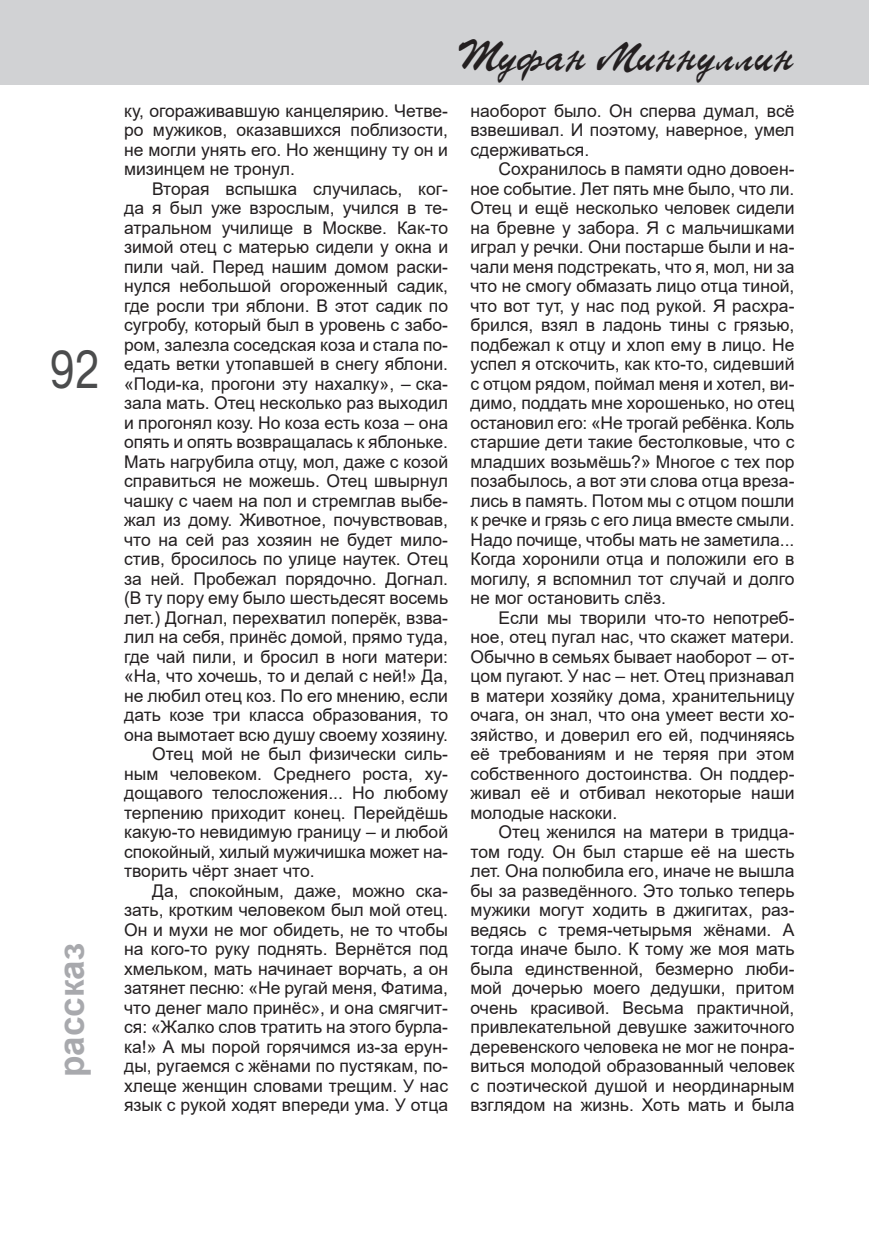
<style>
.page{position:relative;width:869px;height:1241px;background:#fff}
.page>*{position:absolute;margin:0;border:0;box-sizing:border-box;transform-origin:0 0}
.t1{font:49px "TT Arial";color:#4b4c4d;scale:.8 1}
.t2{font:42px "TT Parsec";color:#231f20}
.t3{font:700 35px "Arial";color:#a8a9ad}
.t4{font:17.5px/19.4px "Arial";color:#231f20;text-align:justify}
</style>
<div class="page">
<div style="left:0;top:0;width:868px;height:84px;background:#d1d2d4"></div>
<h1 class="t1" style="left:50px;top:342px;width:63px">92</h1>
<h3 class="t3" style="left:52px;top:1076px;width:136px;rotate:-90deg">рассказ</h3>
<p class="t4" style="left:124px;top:101px;width:325px">ку, огораживавшую канцелярию. Четве&shy;ро мужиков, оказавшихся поблизости, не могли унять его. Но женщину ту он и мизинцем не тронул.</p>
<p class="t4" style="left:152px;top:179px;width:297px">Вторая вспышка случилась, ког-</p>
<p class="t4" style="left:124px;top:199px;width:325px">да я был уже взрослым, учился в те-</p>
<p class="t4" style="left:124px;top:218px;width:325px">атральном училище в Москве. Как-то</p>
<p class="t4" style="left:124px;top:237px;width:325px">зимой отец с матерью сидели у окна и</p>
<p class="t4" style="left:124px;top:257px;width:325px">пили чай. Перед нашим домом раски-</p>
<p class="t4" style="left:124px;top:276px;width:325px">нулся небольшой огороженный садик,</p>
<p class="t4" style="left:124px;top:296px;width:325px">где росли три яблони. В этот садик по</p>
<p class="t4" style="left:124px;top:315px;width:325px">сугробу, который был в уровень с забо-</p>
<p class="t4" style="left:124px;top:335px;width:325px">ром, залезла соседская коза и стала по-</p>
<p class="t4" style="left:124px;top:354px;width:325px">едать ветки утопавшей в снегу яблони.</p>
<p class="t4" style="left:124px;top:374px;width:325px">«Поди-ка, прогони эту нахалку», – ска-</p>
<p class="t4" style="left:124px;top:393px;width:325px">зала мать. Отец несколько раз выходил</p>
<p class="t4" style="left:124px;top:413px;width:325px">и прогонял козу. Но коза есть коза – она</p>
<p class="t4" style="left:124px;top:432px;width:325px">опять и опять возвращалась к яблоньке.</p>
<p class="t4" style="left:124px;top:452px;width:325px">Мать нагрубила отцу, мол, даже с козой</p>
<p class="t4" style="left:124px;top:471px;width:325px">справиться не можешь. Отец швырнул</p>
<p class="t4" style="left:124px;top:491px;width:325px">чашку с чаем на пол и стремглав выбе-</p>
<p class="t4" style="left:124px;top:510px;width:325px">жал из дому. Животное, почувствовав,</p>
<p class="t4" style="left:124px;top:530px;width:325px">что на сей раз хозяин не будет мило-</p>
<p class="t4" style="left:124px;top:549px;width:325px">стив, бросилось по улице наутек. Отец</p>
<p class="t4" style="left:124px;top:569px;width:325px">за ней. Пробежал порядочно. Догнал.</p>
<p class="t4" style="left:124px;top:588px;width:325px">(В ту пору ему было шестьдесят восемь</p>
<p class="t4" style="left:124px;top:608px;width:325px">лет.) Догнал, перехватил поперёк, взва-</p>
<p class="t4" style="left:124px;top:627px;width:325px">лил на себя, принёс домой, прямо туда,</p>
<p class="t4" style="left:124px;top:647px;width:325px">где чай пили, и бросил в ноги матери:</p>
<p class="t4" style="left:124px;top:666px;width:325px">«На, что хочешь, то и делай с ней!» Да,</p>
<p class="t4" style="left:124px;top:685px;width:325px">не любил отец коз. По его мнению, если</p>
<p class="t4" style="left:124px;top:705px;width:325px">дать козе три класса образования, то</p>
<p class="t4" style="left:124px;top:724px;width:325px">она вымотает всю душу своему хозяину.</p>
<p class="t4" style="left:152px;top:744px;width:297px">Отец мой не был физически силь-</p>
<p class="t4" style="left:124px;top:763px;width:325px">ным человеком. Среднего роста, ху-</p>
<p class="t4" style="left:124px;top:783px;width:325px">дощавого телосложения... Но любому</p>
<p class="t4" style="left:124px;top:802px;width:325px">терпению приходит конец. Перейдёшь</p>
<p class="t4" style="left:124px;top:822px;width:325px">какую-то невидимую границу – и любой</p>
<p class="t4" style="left:124px;top:841px;width:325px">спокойный, хилый мужичишка может на-</p>
<p class="t4" style="left:124px;top:861px;width:192px">творить чёрт знает что.</p>
<p class="t4" style="left:152px;top:880px;width:297px">Да, спокойным, даже, можно ска-</p>
<p class="t4" style="left:124px;top:900px;width:325px">зать, кротким человеком был мой отец.</p>
<p class="t4" style="left:124px;top:919px;width:325px">Он и мухи не мог обидеть, не то чтобы</p>
<p class="t4" style="left:124px;top:939px;width:325px">на кого-то руку поднять. Вернётся под</p>
<p class="t4" style="left:124px;top:958px;width:325px">хмельком, мать начинает ворчать, а он</p>
<p class="t4" style="left:124px;top:978px;width:325px">затянет песню: «Не ругай меня, Фатима,</p>
<p class="t4" style="left:124px;top:997px;width:325px">что денег мало принёс», и она смягчит-</p>
<p class="t4" style="left:124px;top:1017px;width:325px">ся: «Жалко слов тратить на этого бурла-</p>
<p class="t4" style="left:124px;top:1036px;width:325px">ка!» А мы порой горячимся из-за ерун-</p>
<p class="t4" style="left:124px;top:1056px;width:325px">ды, ругаемся с жёнами по пустякам, по-</p>
<p class="t4" style="left:124px;top:1075px;width:325px">хлеще женщин словами трещим. У нас</p>
<p class="t4" style="left:124px;top:1094px;width:325px">язык с рукой ходят впереди ума. У отца</p>
<h2 class="t2" style="left:455px;top:32px;width:340px">Туфан Миннуллин</h2>
<p class="t4" style="left:470px;top:101px;width:325px">наоборот было. Он сперва думал, всё взвешивал. И поэтому, наверное, умел сдерживаться.</p>
<p class="t4" style="left:470px;top:160px;width:325px;text-indent:28px">Сохранилось в памяти одно довоен&shy;ное событие. Лет пять мне было, что ли.<br>Отец и ещё несколько человек сидели на бревне у забора. Я с мальчишками играл у речки. Они постарше были и на&shy;чали меня подстрекать, что я, мол, ни за что не смогу обмазать лицо отца тиной, что вот тут, у нас под рукой. Я расхра&shy;брился, взял в ладонь тины с грязью, подбежал к отцу и хлоп ему в лицо. Не успел я отскочить, как кто-то, сидевший с отцом рядом, поймал меня и хотел, ви&shy;димо, поддать мне хорошенько, но отец остановил его: «Не трогай ребёнка. Коль старшие дети такие бестолковые, что с младших возьмёшь?» Многое с тех пор позабылось, а вот эти слова отца вреза&shy;лись в память. Потом мы с отцом пошли к речке и грязь с его лица вместе смыли.<br>Надо почище, чтобы мать не заметила...<br>Когда хоронили отца и положили его в могилу, я вспомнил тот случай и долго не мог остановить слёз.</p>
<p class="t4" style="left:470px;top:608px;width:325px;text-indent:28px">Если мы творили что-то непотреб&shy;ное, отец пугал нас, что скажет матери.<br>Обычно в семьях бывает наоборот – от&shy;цом пугают. У нас – нет. Отец признавал в матери хозяйку дома, хранительницу очага, он знал, что она умеет вести хо&shy;зяйство, и доверил его ей, подчиняясь её требованиям и не теряя при этом собственного достоинства. Он поддер&shy;живал её и отбивал некоторые наши молодые наскоки.</p>
<p class="t4" style="left:470px;top:822px;width:325px;text-indent:28px">Отец женился на матери в тридца&shy;том году. Он был старше её на шесть лет. Она полюбила его, иначе не вышла бы за разведённого. Это только теперь мужики могут ходить в джигитах, раз&shy;ведясь с тремя-четырьмя жёнами. А тогда иначе было. К тому же моя мать была единственной, безмерно люби&shy;мой дочерью моего дедушки, притом очень красивой. Весьма практичной, привлекательной девушке зажиточного деревенского человека не мог не понра&shy;виться молодой образованный человек с поэтической душой и неординарным взглядом на жизнь. Хоть мать и была</p>
</div>
